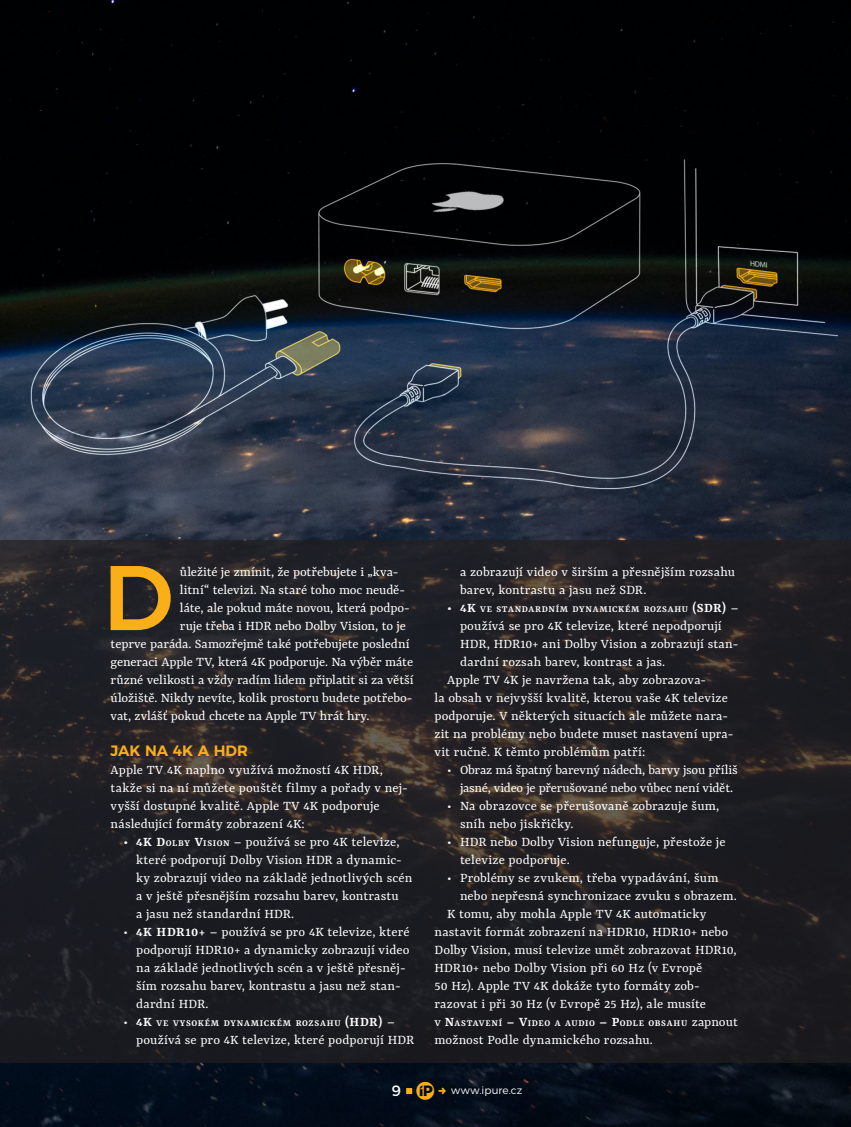
<style>
.page{position:relative;width:851px;height:1127px;background:#fff}
.page>*{position:absolute;margin:0;border:0;box-sizing:border-box;transform-origin:0 0}
.t1{font:500 91.5px "Montserrat";color:#faaf18}
.t2{font:600 15px "Montserrat";color:#faaf18}
.t3{font:15px "Montserrat";color:#fff}
.t4{font:14.4px/18px "Yrsa";letter-spacing:.005em;color:#fff}
.t5{font:14.4px/18px "Yrsa";letter-spacing:-.02em;color:#fff;text-align:center}
.t6{font:300 10.5px "Montserrat";letter-spacing:.01em;color:#fff}
.t7{font:600 10.05px "Yrsa";letter-spacing:.07em;color:#fff}
.s1{font-weight:600}
.s2{font-weight:600;font-size:10.05px}
.s3{font-style:inherit}
.s4{font-weight:400;font-size:14.4px}
.s5{font-size:14.4px}
.s6{font-family:"i Pure";font-size:25.5px;color:#faaf18}
</style>
<div class="page">
<img style="left:0;top:0;width:850px;height:1127px">
<svg style="left:0;top:540px;width:850px;height:522px;fill:#1c1d23"></svg>
<svg style="left:406px;top:1088px;width:6px;height:6px"></svg>
<svg style="left:438px;top:1088px;width:8px;height:6px"></svg>
<h1 class="t1" style="left:103px;top:524px;width:72px">D</h1>
<p class="t4" style="left:180px;top:563px;width:220px">ůležité je zmínit, že potřebujete i „kva-</p>
<p class="t4" style="left:180px;top:581px;width:226px">litní“ televizi. Na staré toho moc neudě-</p>
<p class="t4" style="left:180px;top:599px;width:231px">láte, ale pokud máte novou, která podpo-</p>
<p class="t4" style="left:180px;top:617px;width:227px">ruje třeba i HDR nebo Dolby Vision, to je</p>
<p class="t4" style="left:111px;top:635px;width:300px">teprve paráda. Samozřejmě také potřebujete poslední</p>
<p class="t4" style="left:111px;top:653px;width:304px">generaci Apple TV, která 4K podporuje. Na výběr máte</p>
<p class="t4" style="left:111px;top:671px;width:304px">různé velikosti a vždy radím lidem připlatit si za větší</p>
<p class="t4" style="left:111px;top:689px;width:303px">úložiště. Nikdy nevíte, kolik prostoru budete potřebo-</p>
<p class="t4" style="left:111px;top:707px;width:260px">vat, zvlášť pokud chcete na Apple TV hrát hry.</p>
<p class="t2" style="left:111px;top:738px;width:139px">JAK NA 4K A HDR</p>
<p class="t4" style="left:111px;top:761px;width:298px">Apple TV 4K naplno využívá možností 4K HDR, takže si na ní můžete pouštět filmy a pořady v nej&shy;vyšší dostupné kvalitě. Apple TV 4K podporuje následující formáty zobrazení 4K:</p>
<p class="t4" style="left:136px;top:833px;width:278px;text-indent:-13px"><span class="s1">• 4K D</span><span class="s2">olby</span> <span class="s1">V</span><span class="s2">ision</span> – používá se pro 4K televize, které podporují Dolby Vision HDR a dynamic&shy;ky zobrazují video na základě jednotlivých scén a v ještě přesnějším rozsahu barev, kontrastu<br>a jasu než standardní HDR.</p>
<p class="t4" style="left:136px;top:923px;width:275px;text-indent:-13px"><span class="s3">•</span> <span class="s1">4K HDR10+</span> – používá se pro 4K televize, které podporují HDR10+ a dynamicky zobrazují video na základě jednotlivých scén a v ještě přesněj&shy;ším rozsahu barev, kontrastu a jasu než stan&shy;dardní HDR.</p>
<p class="t7" style="left:123px;top:1017px;width:273px"><span class="s4">•</span> <span class="s5">4K</span> ve vysokém dynamickém rozsahu <span class="s5">(HDR)</span> <span class="s4">–</span></p>
<p class="t4" style="left:136px;top:1031px;width:279px">používá se pro 4K televize, které podporují HDR</p>
<p class="t4" style="left:460px;top:563px;width:276px">a zobrazují video v širším a přesnějším rozsahu barev, kontrastu a jasu než SDR.</p>
<p class="t7" style="left:447px;top:603px;width:293px"><span class="s5">• 4K</span> ve standardním dynamickém rozsahu <span class="s5">(SDR)</span> <span class="s4">–</span></p>
<p class="t4" style="left:460px;top:617px;width:263px">používá se pro 4K televize, které nepodporují</p>
<p class="t4" style="left:460px;top:635px;width:280px">HDR, HDR10+ ani Dolby Vision a zobrazují stan-</p>
<p class="t4" style="left:460px;top:653px;width:207px">dardní rozsah barev, kontrast a jas.</p>
<p class="t4" style="left:447px;top:671px;width:260px">Apple TV 4K je navržena tak, aby zobrazova-</p>
<p class="t4" style="left:434px;top:689px;width:295px">la obsah v nejvyšší kvalitě, kterou vaše 4K televize</p>
<p class="t4" style="left:434px;top:707px;width:295px">podporuje. V některých situacích ale můžete nara-</p>
<p class="t4" style="left:434px;top:725px;width:300px">zit na problémy nebo budete muset nastavení upra-</p>
<p class="t4" style="left:434px;top:743px;width:212px">vit ručně. K těmto problémům patří:</p>
<p class="t5" style="left:447px;top:761px;width:292px">• Obraz má špatný barevný nádech, barvy jsou příliš jasné, video je přerušované nebo vůbec není vidět.</p>
<p class="t4" style="left:460px;top:797px;width:261px;text-indent:-13px">• Na obrazovce se přerušovaně zobrazuje šum, sníh nebo jiskřičky.</p>
<p class="t4" style="left:460px;top:833px;width:267px;text-indent:-13px">• HDR nebo Dolby Vision nefunguje, přestože je televize podporuje.</p>
<p class="t4" style="left:447px;top:869px;width:273px">• Problémy se zvukem, třeba vypadávání, šum</p>
<p class="t4" style="left:460px;top:887px;width:278px">nebo nepřesná synchronizace zvuku s obrazem.</p>
<p class="t4" style="left:447px;top:905px;width:260px">K tomu, aby mohla Apple TV 4K automaticky</p>
<p class="t4" style="left:434px;top:923px;width:295px">nastavit formát zobrazení na HDR10, HDR10+ nebo</p>
<p class="t4" style="left:434px;top:941px;width:304px">Dolby Vision, musí televize umět zobrazovat HDR10,</p>
<p class="t4" style="left:434px;top:959px;width:269px">HDR10+ nebo Dolby Vision při 60 Hz (v Evropě</p>
<p class="t4" style="left:434px;top:977px;width:267px">50 Hz). Apple TV 4K dokáže tyto formáty zob-</p>
<p class="t4" style="left:434px;top:995px;width:273px">razovat i při 30 Hz (v Evropě 25 Hz), ale musíte</p>
<p class="t7" style="left:434px;top:1017px;width:305px"><span class="s4">v</span> <span class="s5">N</span>astavení <span class="s5">– V</span>ideo a audio <span class="s5">– P</span>odle obsahu <span class="s4">zapnout</span></p>
<p class="t4" style="left:434px;top:1031px;width:220px">možnost Podle dynamického rozsahu.</p>
<p class="t3" style="left:392px;top:1079px;width:43px">9 <span class="s6">C</span></p>
<p class="t6" style="left:451px;top:1082px;width:73px">www.ipure.cz</p>
</div>
